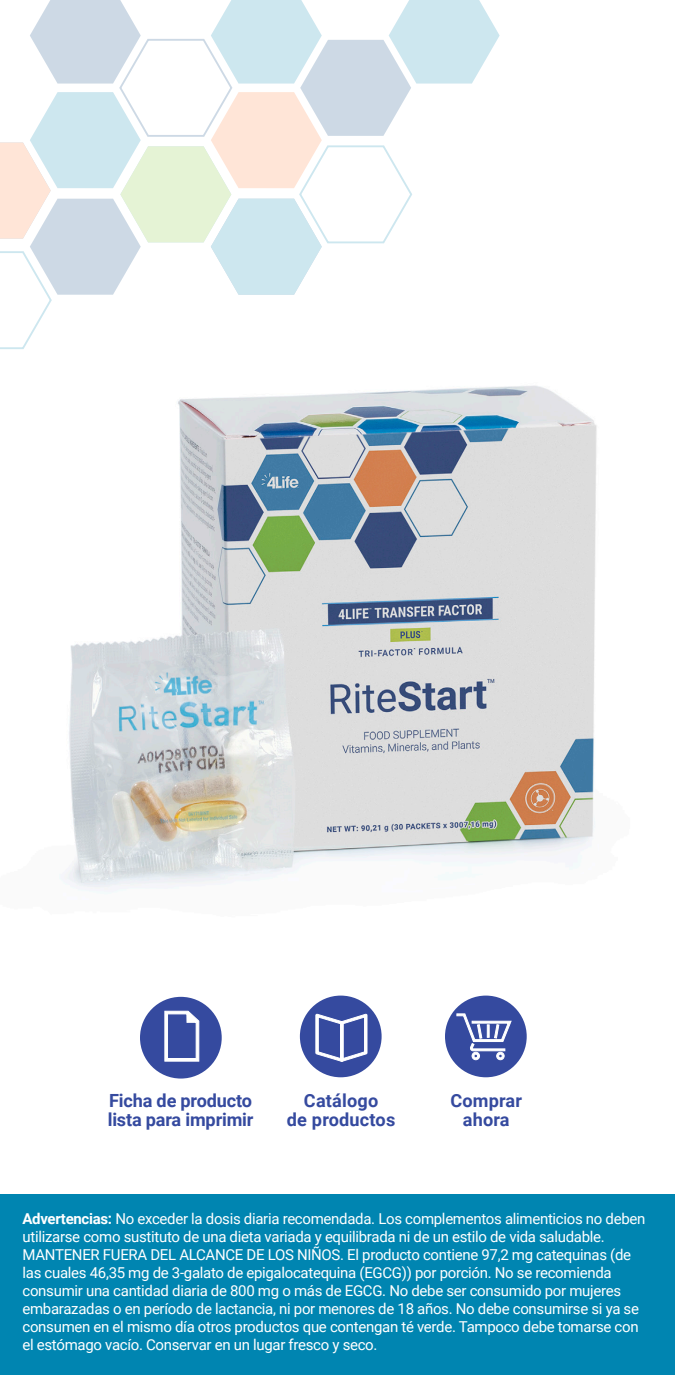
<style>
.page{position:relative;width:675px;height:1375px;background:#fff}
.page>*{position:absolute;margin:0;border:0;box-sizing:border-box;transform-origin:0 0}
.t1{font:700 18.12px/18.8px "Roboto";letter-spacing:-.01em;color:#354a9f}
.t2{font:700 18.12px/18.8px "Roboto";letter-spacing:.01em;color:#354a9f;text-align:center}
.t3{font:15px/18px "Roboto";letter-spacing:-.02em;color:#fff}
.s1{font-weight:700}
</style>
<div class="page">
<img style="left:59px;top:385px;width:538px;height:509px">
<div style="left:140px;top:997px;width:82px;height:82px;background:#354a9f;border-radius:50%"></div>
<svg style="left:164px;top:1010px;width:35px;height:52px"></svg>
<div style="left:300px;top:996px;width:82px;height:81px;background:#354a9f;border-radius:50%"></div>
<svg style="left:315px;top:1013px;width:53px;height:49px"></svg>
<div style="left:445px;top:996px;width:82px;height:81px;background:#354a9f;border-radius:50%"></div>
<svg style="left:456px;top:1013px;width:56px;height:47px"></svg>
<svg style="left:0;top:0;width:500px;height:349px"></svg>
<div style="left:0;top:1195px;width:675px;height:180px;background:#0085b1"></div>
<p class="t1" style="left:108px;top:1091px;width:147px">Ficha de producto lista para imprimir</p>
<p class="t2" style="left:287px;top:1091px;width:110px">Catálogo<br>de productos</p>
<p class="t2" style="left:450px;top:1091px;width:73px">Comprar ahora</p>
<p class="t3" style="left:22px;top:1210px;width:624px"><span class="s1">Advertencias:</span> No exceder la dosis diaria recomendada. Los complementos alimenticios no deben utilizarse como sustituto de una dieta variada y equilibrada ni de un estilo de vida saludable.<br>MANTENER FUERA DEL ALCANCE DE LOS NIÑOS. El producto contiene 97,2 mg catequinas (de las cuales 46,35 mg de 3-galato de epigalocatequina (EGCG)) por porción. No se recomienda consumir una cantidad diaria de 800 mg o más de EGCG. No debe ser consumido por mujeres embarazadas o en período de lactancia, ni por menores de 18 años. No debe consumirse si ya se consumen en el mismo día otros productos que contengan té verde. Tampoco debe tomarse con el estómago vacío. Conservar en un lugar fresco y seco.</p>
</div>
